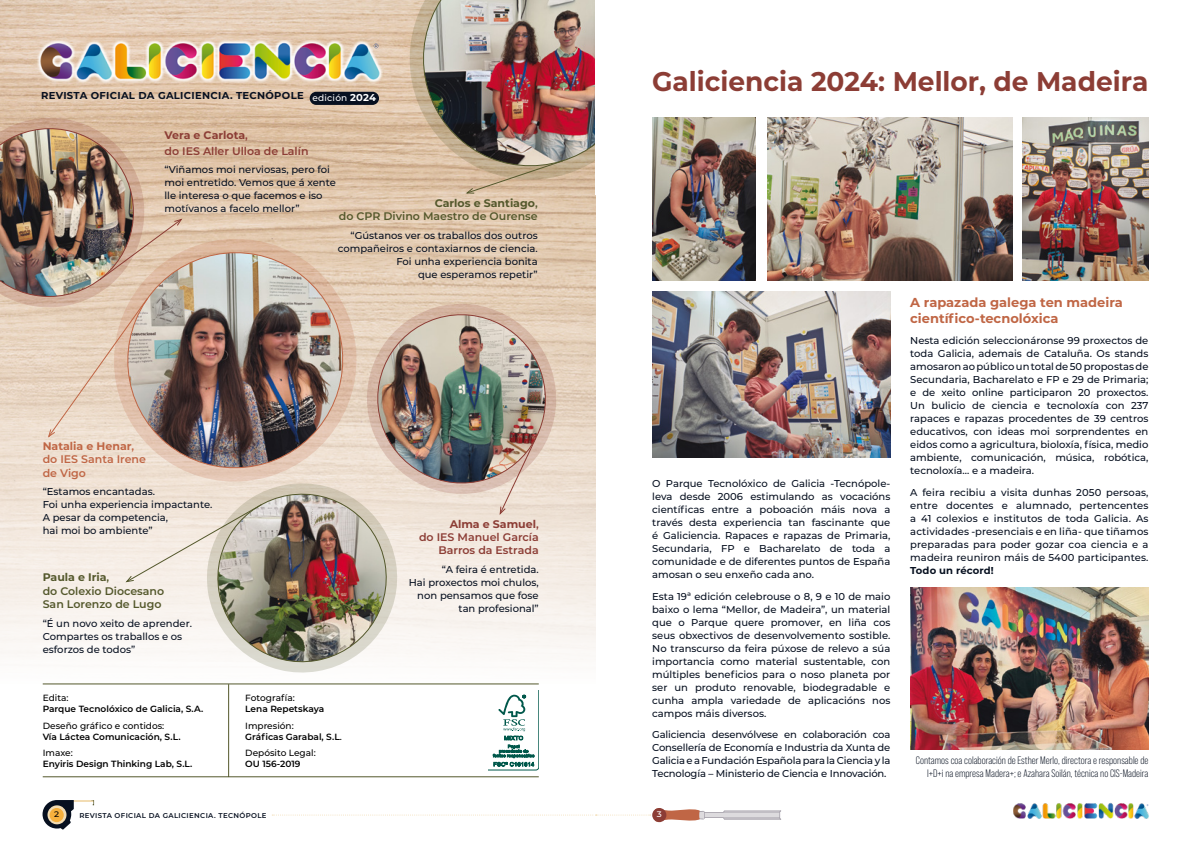
<style>
.page{position:relative;width:1191px;height:842px;background:#fff}
.page>*{position:absolute;margin:0;border:0;box-sizing:border-box;transform-origin:0 0}
.t1{font:700 27px "Montserrat";color:#8c3d35}
.t2{font:700 13px/15.6px "Montserrat";color:#c06645}
.t3{font:600 11px/13.2px "Montserrat";color:#54582c;text-align:right}
.t4{font:600 11px/13.2px "Montserrat";color:#8c3d35}
.t5{font:600 11px/13.2px "Montserrat";color:#c06645}
.t6{font:10.8px/13px "Bebas Neue Pro";color:#071020;text-align:right}
.t7{font:500 10px/13px "Montserrat";color:#071020;text-align:justify}
.t8{font:700 10px "Montserrat";letter-spacing:.03em;color:#071020}
.t9{font:700 10px "Montserrat";letter-spacing:.01em;color:#071020}
.t10{font:600 9px/10.8px "Montserrat";color:#000}
.t11{font:500 9px "Montserrat";color:#000}
.t12{font:500 8px "Montserrat";color:#000;scale:1.1 1}
.t13{font:500 8px "Montserrat";color:#fff;scale:1.1 1}
.t14{font:600 7px "Montserrat";letter-spacing:.05em;color:#071020}
.s1{color:#fff}
.s2{font-weight:700}
.s3{font-weight:500}
</style>
<div class="page">
<img style="left:1013px;top:803px;width:136px;height:16px">
<hr style="left:73px;top:800px;width:20px;height:2px;background:#f2dcb3">
<svg style="left:43px;top:800px;width:31px;height:30px"></svg>
<svg style="left:47px;top:805px;width:19px;height:19px"></svg>
<div style="left:50px;top:808px;width:14px;height:14px;background:#f6b03d;border-radius:50%"></div>
<svg style="left:272px;top:808px;width:509px;height:14px"></svg>
<svg style="left:488px;top:690px;width:51px;height:80px"></svg>
<svg style="left:273px;top:668px;width:57px;height:5px"></svg>
<img style="left:0;top:0;width:595px;height:668px">
<hr style="left:43px;top:684px;width:496px;height:1px;background:#54582c">
<hr style="left:228px;top:684px;width:1px;height:93px;background:#54582c">
<hr style="left:43px;top:776px;width:496px;height:1px;background:#54582c">
<img style="left:1022px;top:118px;width:126px;height:162px">
<img style="left:767px;top:118px;width:245px;height:162px">
<img style="left:652px;top:118px;width:103px;height:162px">
<img style="left:652px;top:292px;width:238px;height:166px">
<img style="left:910px;top:587px;width:238px;height:163px">
<p class="t8" style="left:41px;top:88px;width:336px">REVISTA OFICIAL DA GALICIENCIA. TECNÓPOLE <sub>edición</sub> <span class="s1">2024</span></p>
<p class="t4" style="left:164px;top:127px;width:146px;line-height:15.6px"><span class="s2">Vera e Carlota</span>,<br>do IES Aller Ulloa de Lalín</p>
<p class="t7" style="left:164px;top:163px;width:173px;text-align:left">“Viñamos moi nerviosas, pero foi moi entretido. Vemos que á xente lle interesa o que facemos e iso motívanos a facelo mellor”</p>
<p class="t3" style="left:339px;top:196px;width:200px"><span class="s2">Carlos e Santiago</span>,<br>do CPR Divino Maestro de Ourense</p>
<p class="t7" style="left:338px;top:228px;width:201px;text-align:right">“Gústanos ver os traballos dos outros compañeiros e contaxiarnos de ciencia.<br>Foi unha experiencia bonita<br>que esperamos repetir”</p>
<p class="t5" style="left:43px;top:439px;width:105px"><span class="s2">Natalia e Henar</span>, do IES Santa Irene de Vigo</p>
<p class="t7" style="left:43px;top:485px;width:171px;text-align:left">“Estamos encantadas.<br>Foi unha experiencia impactante.<br>A pesar da competencia,<br>hai moi bo ambiente”</p>
<p class="t3" style="left:43px;top:570px;width:123px;text-align:left"><span class="s2">Paula e Iria</span>,<br>do Colexio Diocesano<br>San Lorenzo de Lugo</p>
<p class="t7" style="left:43px;top:616px;width:151px;text-align:left">“É un novo xeito de aprender.<br>Compartes os traballos e os esforzos de todos”</p>
<p class="t11" style="left:43px;top:692px;width:27px">Edita:</p>
<p class="t10" style="left:43px;top:703px;width:162px">Parque Tecnolóxico de Galicia, S.A.</p>
<p class="t11" style="left:43px;top:719px;width:123px">Deseño gráfico e contidos:</p>
<p class="t10" style="left:43px;top:730px;width:139px">Vía Láctea Comunicación, S.L.</p>
<p class="t11" style="left:43px;top:746px;width:32px">Imaxe:</p>
<p class="t10" style="left:43px;top:758px;width:151px">Enyiris Design Thinking Lab, S.L.</p>
<p class="t11" style="left:245px;top:692px;width:51px">Fotografía:</p>
<p class="t10" style="left:245px;top:703px;width:80px">Lena Repetskaya</p>
<p class="t10" style="left:245px;top:720px;width:98px"><span class="s3">Impresión:<br></span>Gráficas Garabal, S.L<span class="s3">.</span></p>
<p class="t11" style="left:245px;top:746px;width:72px">Depósito Legal:</p>
<p class="t10" style="left:245px;top:758px;width:57px">OU 156-2019</p>
<p class="t4" style="left:419px;top:517px;width:121px;text-align:right"><span class="s2">Alma e Samuel</span>,<br>do IES Manuel García<br>Barros da Estrada</p>
<p class="t7" style="left:409px;top:562px;width:131px;text-align:right">“A feira é entretida.<br>Hai proxectos moi chulos, non pensamos que fose tan profesional”</p>
<h1 class="t1" style="left:652px;top:62px;width:497px">Galiciencia 2024: Mellor, de Madeira</h1>
<p class="t7" style="left:652px;top:476px;width:240px">O Parque Tecnolóxico de Galicia -Tecnópole&shy;leva desde 2006 estimulando as vocacións científicas entre a poboación máis nova a través desta experiencia tan fascinante que é Galiciencia. Rapaces e rapazas de Primaria, Secundaria, FP e Bacharelato de toda a comunidade e de diferentes puntos de España amosan o seu enxeño cada ano.</p>
<p class="t7" style="left:652px;top:589px;width:240px">Esta 19ª edición celebrouse o 8, 9 e 10 de maio baixo o lema “Mellor, de Madeira”, un material que o Parque quere promover, en liña cos seus obxectivos de desenvolvemento sostible.<br>No transcurso da feira púxose de relevo a súa importancia como material sustentable, con múltiples beneficios para o noso planeta por ser un produto renovable, biodegradable e cunha ampla variedade de aplicacións nos campos máis diversos.</p>
<p class="t7" style="left:652px;top:727px;width:240px">Galiciencia desenvólvese en colaboración coa Consellería de Economía e Industria da Xunta de Galicia e a Fundación Española para la Ciencia y la Tecnología – Ministerio de Ciencia e Innovación.</p>
<h2 class="t2" style="left:910px;top:294px;width:214px">A rapazada galega ten madeira científico-tecnolóxica</h2>
<p class="t7" style="left:910px;top:334px;width:240px">Nesta edición seleccionáronse 99 proxectos de toda Galicia, ademais de Cataluña. Os stands amosaron ao público un total de 50 propostas de Secundaria, Bacharelato e FP e 29 de Primaria; e de xeito online participaron 20 proxectos.<br>Un bulicio de ciencia e tecnoloxía con 237 rapaces e rapazas procedentes de 39 centros educativos, con ideas moi sorprendentes en eidos como a agricultura, bioloxía, física, medio ambiente, comunicación, música, robótica, tecnoloxía… e a madeira.</p>
<p class="t7" style="left:910px;top:485px;width:240px">A feira recibiu a visita dunhas 2050 persoas, entre docentes e alumnado, pertencentes a 41 colexios e institutos de toda Galicia. As actividades -presenciais e en liña- que tiñamos preparadas para poder gozar coa ciencia e a madeira reuniron máis de 5400 participantes.</p>
<p class="t9" style="left:910px;top:563px;width:85px">Todo un récord!</p>
<p class="t6" style="left:916px;top:754px;width:234px">Contamos coa colaboración de Esther Merlo, directora e responsable de<br>I+D+i na empresa Madera+; e Azahara Soilán, técnica no CIS-Madeira</p>
<p class="t12" style="left:54px;top:809px;width:6px">2</p>
<p class="t14" style="left:79px;top:810px;width:189px">REVISTA OFICIAL DA GALICIENCIA. TECNÓPOLE</p>
<p class="t13" style="left:657px;top:809px;width:6px">3</p>
</div>
